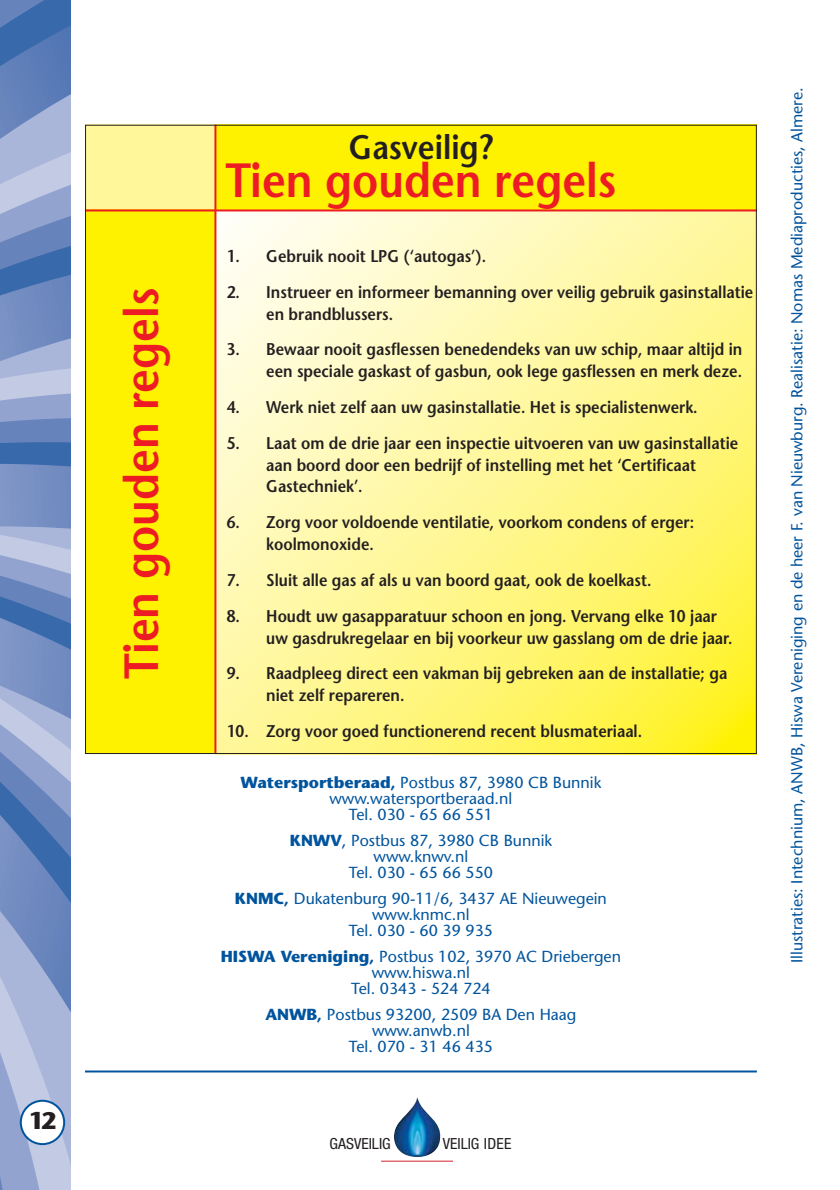
<style>
.page{position:relative;width:840px;height:1190px;background:#fff}
.page>*{position:absolute;margin:0;border:0;box-sizing:border-box;transform-origin:0 0}
.t1{font:600 48px "Stone Sans";color:#ed1c24;scale:.9 1}
.t2{font:600 34px "Stone Sans";color:#231f20;scale:.9 1}
.t3{font:700 24px "Stone Sans";color:#231f20}
.t4{font:600 17px/21.8px "Stone Sans";color:#231f20;scale:.9 1}
.t5{font:16px/16px "Stone Sans";color:#00549d;text-align:center}
.t6{font:condensed 15.4px "Helvetica Neue";color:#231f20;scale:1.04 1}
.s1{font-weight:700}
</style>
<div class="page">
<div style="left:85px;top:125px;width:130px;height:85px;background:#fff799"></div>
<div style="left:85px;top:210px;width:130px;height:544px;background:#fff200"></div>
<svg style="left:216px;top:211px;width:539px;height:541px;background:#fef797"></svg>
<div style="left:215px;top:125px;width:542px;height:85px;background:#fff200"></div>
<hr style="left:381px;top:1161px;width:72px;height:1px;background:#d2232a">
<img style="left:394px;top:1097px;width:46px;height:60px">
<hr style="left:85px;top:1070px;width:672px;height:2px;background:#00549d">
<hr style="left:85px;top:209px;width:672px;height:2px;background:#ed1c24">
<hr style="left:214px;top:125px;width:2px;height:629px;background:#ed1c24">
<svg style="left:0;top:0;width:71px;height:1190px;background:#839ac9"></svg>
<h3 class="t3" style="left:29px;top:1111px;width:29px">12</h3>
<h1 class="t1" style="left:123px;top:679px;width:436px;rotate:-90deg">Tien gouden regels</h1>
<h2 class="t2" style="left:349px;top:134px;width:162px">Gasveilig?</h2>
<h1 class="t1" style="left:225px;top:162px;width:436px">Tien gouden regels</h1>
<p class="t4" style="left:227px;top:247px;width:290px">1. Gebruik nooit LPG (‘autogas’).</p>
<p class="t4" style="left:266px;top:283px;width:543px;text-indent:-40px">2. Instrueer en informeer bemanning over veilig gebruik gasinstallatie en brandblussers.</p>
<p class="t4" style="left:227px;top:340px;width:575px;text-align:right">3. Bewaar nooit gasflessen benedendeks van uw schip, maar altijd in een speciale gaskast of gasbun, ook lege gasflessen en merk deze.</p>
<p class="t4" style="left:227px;top:398px;width:525px">4. Werk niet zelf aan uw gasinstallatie. Het is specialistenwerk.</p>
<p class="t4" style="left:266px;top:434px;width:526px;text-indent:-40px">5. Laat om de drie jaar een inspectie uitvoeren van uw gasinstallatie aan boord door een bedrijf of instelling met het ‘Certificaat<br>Gastechniek’.</p>
<p class="t4" style="left:266px;top:513px;width:477px;text-indent:-40px">6. Zorg voor voldoende ventilatie, voorkom condens of erger: koolmonoxide.</p>
<p class="t4" style="left:227px;top:571px;width:473px">7. Sluit alle gas af als u van boord gaat, ook de koelkast.</p>
<p class="t4" style="left:266px;top:607px;width:520px;text-indent:-40px">8. Houdt uw gasapparatuur schoon en jong. Vervang elke 10 jaar uw gasdrukregelaar en bij voorkeur uw gasslang om de drie jaar.</p>
<p class="t4" style="left:266px;top:664px;width:514px;text-indent:-40px">9. Raadpleeg direct een vakman bij gebreken aan de installatie; ga niet zelf repareren.</p>
<p class="t4" style="left:227px;top:722px;width:463px">10. Zorg voor goed functionerend recent blusmateriaal.</p>
<p class="t5" style="left:241px;top:777px;width:362px"><span class="s1">Watersportberaad,</span> Postbus 87, 3980 CB Bunnik www.watersportberaad.nl<br>Tel. 030 - 65 66 551</p>
<p class="t5" style="left:290px;top:835px;width:264px"><span class="s1">KNWV</span>, Postbus 87, 3980 CB Bunnik www.knwv.nl<br>Tel. 030 - 65 66 550</p>
<p class="t5" style="left:235px;top:893px;width:374px"><span class="s1">KNMC,</span> Dukatenburg 90-11/6, 3437 AE Nieuwegein www.knmc.nl<br>Tel. 030 - 60 39 935</p>
<p class="t5" style="left:221px;top:951px;width:402px"><span class="s1">HISWA Vereniging,</span> Postbus 102, 3970 AC Driebergen www.hiswa.nl<br>Tel. 0343 - 524 724</p>
<p class="t5" style="left:265px;top:1009px;width:313px"><span class="s1">ANWB,</span> Postbus 93200, 2509 BA Den Haag www.anwb.nl<br>Tel. 070 - 31 46 435</p>
<p class="t6" style="left:330px;top:1138px;width:60px">GASVEILIG</p>
<p class="t6" style="left:443px;top:1138px;width:68px">VEILIG IDEE</p>
<p class="t5" style="left:791px;top:963px;width:877px;rotate:-90deg">Illustraties: Intechnium, ANWB, Hiswa Vereniging en de heer F. van Nieuwburg. Realisatie: Nomas Mediaproducties, Almere.</p>
</div>
